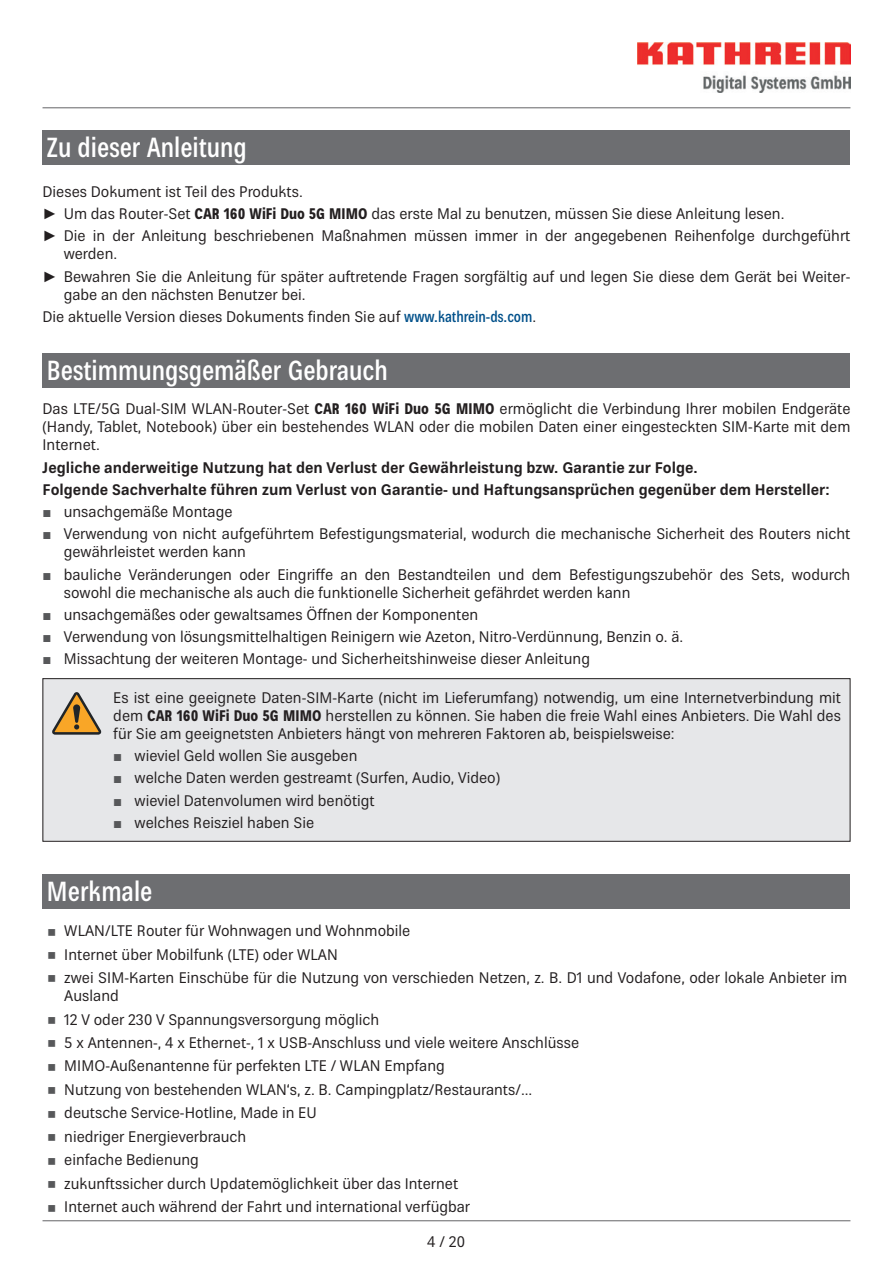
<style>
.page{position:relative;width:893px;height:1263px;background:#fff}
.page>*{position:absolute;margin:0;border:0;box-sizing:border-box;transform-origin:0 0}
.t1{font:500 condensed 27px "Kathrein 67";color:#fff}
.t2{font:15px/23.4px "Kathrein 55";color:#231f20}
.t3{font:700 15px/22.2px "Kathrein 75";color:#231f20}
.s1{font-family:"Arial"}
.s2{font-family:"Kathrein 87";font-weight:800;font-stretch:condensed}
.s3{font-family:"Kathrein 67";font-weight:500;font-stretch:condensed;color:#00508a}
.s4{font-family:"Arial";color:#57585a}
</style>
<div class="page">
<hr style="left:43px;top:1220px;width:807px;height:1px;background:#636366">
<img style="left:638px;top:43px;width:212px;height:49px">
<hr style="left:43px;top:107px;width:807px;height:1px;background:#636366">
<div style="left:43px;top:131px;width:807px;height:34px;background:#6d6e71"></div>
<div style="left:43px;top:874px;width:807px;height:34px;background:#6d6e71"></div>
<div style="left:43px;top:354px;width:807px;height:34px;background:#6d6e71"></div>
<div style="left:42px;top:678px;width:809px;height:164px;background:#e6e7e9"></div>
<h1 class="t1" style="left:47px;top:137px;width:201px">Zu dieser Anleitung</h1>
<p class="t2" style="left:43px;top:181px;width:809px;line-height:22.2px">Dieses Dokument ist Teil des Produkts.<br><span class="s1">►</span> Um das Router-Set <span class="s2">CAR 160 WiFi Duo 5G MIMO</span> das erste Mal zu benutzen, müssen Sie diese Anleitung lesen.<br><span class="s1">►</span> Die in der Anleitung beschriebenen Maßnahmen müssen immer in der angegebenen Reihenfolge durchgeführt</p>
<p class="t2" style="left:43px;top:243px;width:809px;line-height:22.2px;text-indent:21px">werden.<br><span class="s1">►</span> Bewahren Sie die Anleitung für später auftretende Fragen sorgfältig auf und legen Sie diese dem Gerät bei Weiter-</p>
<p class="t2" style="left:43px;top:283px;width:495px;line-height:22.2px;text-indent:21px">gabe an den nächsten Benutzer bei.<br>Die aktuelle Version dieses Dokuments finden Sie auf <span class="s3">www.kathrein-ds.com</span>.</p>
<h1 class="t1" style="left:47px;top:360px;width:342px">Bestimmungsgemäßer Gebrauch</h1>
<p class="t2" style="left:43px;top:400px;width:809px;line-height:18px;text-align:justify">Das LTE/5G Dual-SIM WLAN-Router-Set <span class="s2">CAR 160 WiFi Duo 5G MIMO</span> ermöglicht die Verbindung Ihrer mobilen Endgeräte (Handy, Tablet, Notebook) über ein bestehendes WLAN oder die mobilen Daten einer eingesteckten SIM-Karte mit dem Internet.</p>
<p class="t3" style="left:43px;top:458px;width:789px">Jegliche anderweitige Nutzung hat den Verlust der Gewährleistung bzw. Garantie zur Folge.<br>Folgende Sachverhalte führen zum Verlust von Garantie- und Haftungsansprüchen gegenüber dem Hersteller:</p>
<p class="t2" style="left:43px;top:500px;width:192px"><span class="s4">■</span> unsachgemäße Montage</p>
<p class="t2" style="left:64px;top:525px;width:788px;line-height:18px;text-indent:-21px"><span class="s4">■</span> Verwendung von nicht aufgeführtem Befestigungsmaterial, wodurch die mechanische Sicherheit des Routers nicht gewährleistet werden kann</p>
<p class="t2" style="left:64px;top:566px;width:788px;line-height:18px;text-indent:-21px"><span class="s4">■</span> bauliche Veränderungen oder Eingriffe an den Bestandteilen und dem Befestigungszubehör des Sets, wodurch sowohl die mechanische als auch die funktionelle Sicherheit gefährdet werden kann</p>
<p class="t2" style="left:43px;top:603px;width:437px"><span class="s4">■</span> unsachgemäßes oder gewaltsames Öffnen der Komponenten</p>
<p class="t2" style="left:43px;top:625px;width:642px"><span class="s4">■</span> Verwendung von lösungsmittelhaltigen Reinigern wie Azeton, Nitro-Verdünnung, Benzin o. ä.</p>
<p class="t2" style="left:43px;top:648px;width:549px"><span class="s4">■</span> Missachtung der weiteren Montage- und Sicherheitshinweise dieser Anleitung</p>
<p class="t2" style="left:113px;top:689px;width:729px;line-height:18px;text-align:justify">Es ist eine geeignete Daten-SIM-Karte (nicht im Lieferumfang) notwendig, um eine Internetverbindung mit dem <span class="s2">CAR 160 WiFi Duo 5G MIMO</span> herstellen zu können. Sie haben die freie Wahl eines Anbieters. Die Wahl des für Sie am geeignetsten Anbieters hängt von mehreren Faktoren ab, beispielsweise:</p>
<p class="t2" style="left:113px;top:744px;width:246px"><span class="s4">■</span> wieviel Geld wollen Sie ausgeben</p>
<p class="t2" style="left:113px;top:767px;width:388px"><span class="s4">■</span> welche Daten werden gestreamt (Surfen, Audio, Video)</p>
<p class="t2" style="left:113px;top:789px;width:263px"><span class="s4">■</span> wieviel Datenvolumen wird benötigt</p>
<p class="t2" style="left:113px;top:811px;width:202px"><span class="s4">■</span> welches Reisziel haben Sie</p>
<h1 class="t1" style="left:47px;top:880px;width:107px">Merkmale</h1>
<p class="t2" style="left:64px;top:919px;width:784px">WLAN/LTE Router für Wohnwagen und Wohnmobile<br>Internet über Mobilfunk (LTE) oder WLAN<br>zwei SIM-Karten Einschübe für die Nutzung von verschieden Netzen, z. B. D1 und Vodafone, oder lokale Anbieter im</p>
<p class="t2" style="left:64px;top:984px;width:516px">Ausland<br>12 V oder 230 V Spannungsversorgung möglich<br>5 x Antennen-, 4 x Ethernet-, 1 x USB-Anschluss und viele weitere Anschlüsse MIMO-Außenantenne für perfekten LTE / WLAN Empfang<br>Nutzung von bestehenden WLAN‘s, z. B. Campingplatz/Restaurants/... deutsche Service-Hotline, Made in EU<br>niedriger Energieverbrauch<br>einfache Bedienung<br>zukunftssicher durch Updatemöglichkeit über das Internet<br>Internet auch während der Fahrt und international verfügbar</p>
<p class="t2" style="left:427px;top:1230px;width:39px">4 / 20</p>
</div>
